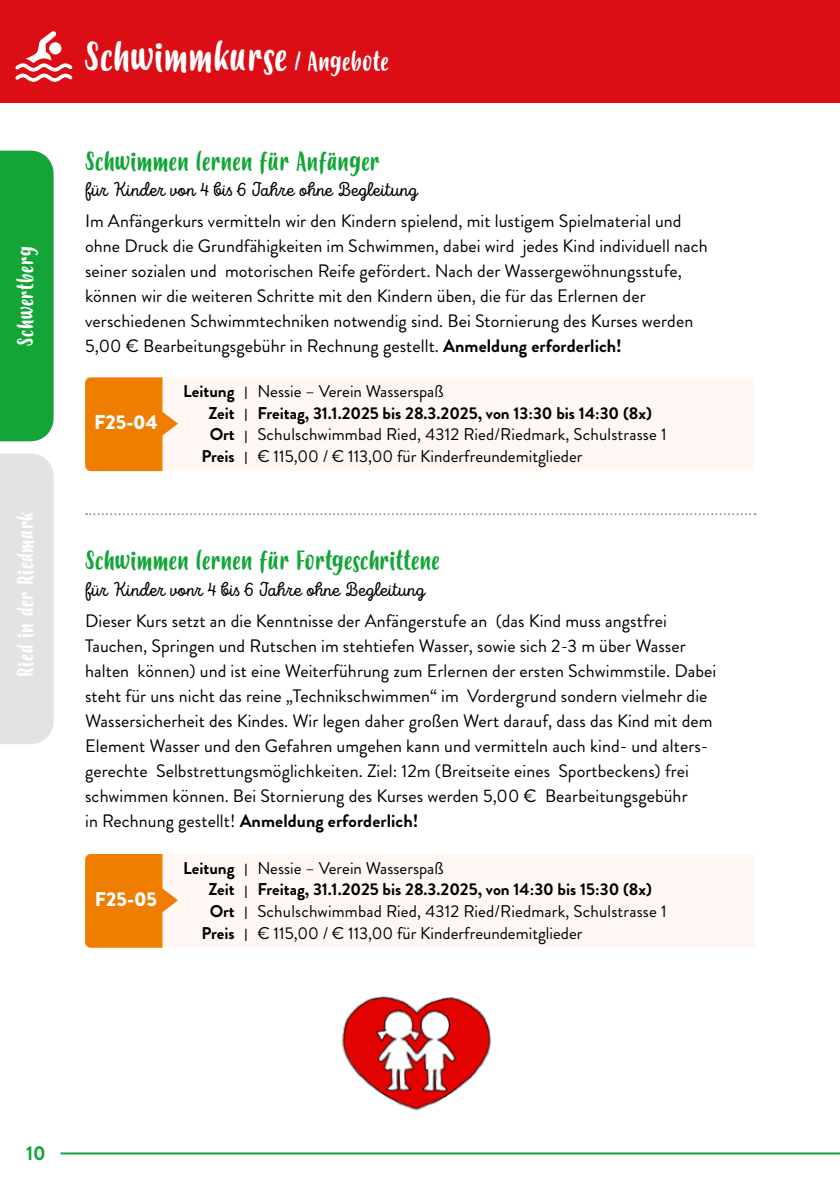
<style>
.page{position:relative;width:840px;height:1191px;background:#fff}
.page>*{position:absolute;margin:0;border:0;box-sizing:border-box;transform-origin:0 0}
.t1{font:40px "Budidaya";letter-spacing:.01em;color:#fff}
.t2{font:26px "Budidaya";letter-spacing:.01em;color:#13a538}
.t3{font:22px "Budidaya";letter-spacing:.025em;color:#fff}
.t4{font:20px "Intro Script";color:#000}
.t5{font:900 20px "Brandon Grotesque";color:#fff}
.t6{font:700 20px "Brandon Grotesque";color:#13a538}
.t7{font:18px/25px "Brandon Grotesque";letter-spacing:.005em;color:#000}
.t8{font:17px "Brandon Grotesque";color:#000}
.t9{font:700 17px "Brandon Grotesque";color:#000}
.s1{font-size:26px}
.s2{font-weight:700}
.s3{font-family:"Helvetica Neue";font-weight:300}
</style>
<div class="page">
<div style="left:0;top:0;width:839px;height:102px;background:#dc0d15"></div>
<hr style="left:60px;top:1152px;width:779px;height:2px;background:#13a538">
<svg style="left:0;top:150px;width:54px;height:594px;background:#7fc691"></svg>
<svg style="left:15px;top:31px;width:57px;height:51px"></svg>
<svg style="left:86px;top:513px;width:669px;height:2px"></svg>
<div style="left:85px;top:377px;width:669px;height:94px;background:#fef7f4"></div>
<svg style="left:85px;top:377px;width:93px;height:94px;background:#f18f25"></svg>
<div style="left:85px;top:854px;width:669px;height:93px;background:#fef7f4"></div>
<svg style="left:85px;top:854px;width:93px;height:93px;background:#f18f24"></svg>
<img style="left:341px;top:996px;width:151px;height:115px">
<p class="t3" style="left:13px;top:346px;width:101px;rotate:-90deg">Schwertberg</p>
<p class="t3" style="left:13px;top:677px;width:167px;rotate:-90deg">Ried in der Riedmark</p>
<h1 class="t1" style="left:84px;top:34px;width:305px">Schwimmkurse <span class="s1">/ Angebote</span></h1>
<h2 class="t2" style="left:85px;top:146px;width:296px">Schwimmen lernen für Anfänger</h2>
<p class="t4" style="left:85px;top:178px;width:334px">für Kinder von 4 bis 6 Jahre ohne Begleitung</p>
<p class="t7" style="left:85px;top:209px;width:624px">Im Anfängerkurs vermitteln wir den Kindern spielend, mit lustigem Spielmaterial und ohne Druck die Grundfähigkeiten im Schwimmen, dabei wird jedes Kind individuell nach seiner sozialen und motorischen Reife gefördert. Nach der Wassergewöhnungsstufe, können wir die weiteren Schritte mit den Kindern üben, die für das Erlernen der verschiedenen Schwimmtechniken notwendig sind. Bei Stornierung des Kurses werden 5,00 € Bearbeitungsgebühr in Rechnung gestellt. <span class="s2">Anmeldung erforderlich!</span></p>
<p class="t5" style="left:94px;top:408px;width:65px">F25-04</p>
<p class="t8" style="left:183px;top:380px;width:262px"><span class="s2">Leitung</span> <span class="s3">I</span> Nessie – Verein Wasserspaß</p>
<p class="t9" style="left:208px;top:401px;width:445px">Zeit <span class="s3">I</span> Freitag, 31.1.2025 bis 28.3.2025, von 13:30 bis 14:30 (8x)</p>
<p class="t8" style="left:209px;top:423px;width:458px"><span class="s2">Ort</span> <span class="s3">I</span> Schulschwimmbad Ried, 4312 Ried/Riedmark, Schulstrasse 1</p>
<p class="t8" style="left:201px;top:444px;width:382px"><span class="s2">Preis</span> <span class="s3">I</span> € 115,00 / € 113,00 für Kinderfreundemitglieder</p>
<h2 class="t2" style="left:85px;top:546px;width:356px">Schwimmen lernen für Fortgeschrittene</h2>
<p class="t4" style="left:85px;top:577px;width:341px">für Kinder vonr 4 bis 6 Jahre ohne Begleitung</p>
<p class="t7" style="left:85px;top:609px;width:632px">Dieser Kurs setzt an die Kenntnisse der Anfängerstufe an (das Kind muss angstfrei Tauchen, Springen und Rutschen im stehtiefen Wasser, sowie sich 2-3 m über Wasser halten können) und ist eine Weiterführung zum Erlernen der ersten Schwimmstile. Dabei steht für uns nicht das reine „Technikschwimmen“ im Vordergrund sondern vielmehr die Wassersicherheit des Kindes. Wir legen daher großen Wert darauf, dass das Kind mit dem Element Wasser und den Gefahren umgehen kann und vermitteln auch kind- und alters&shy;gerechte Selbstrettungsmöglichkeiten. Ziel: 12m (Breitseite eines Sportbeckens) frei schwimmen können. Bei Stornierung des Kurses werden 5,00 € Bearbeitungsgebühr<br>in Rechnung gestellt! <span class="s2">Anmeldung erforderlich!</span></p>
<p class="t5" style="left:95px;top:885px;width:64px">F25-05</p>
<p class="t8" style="left:183px;top:856px;width:262px"><span class="s2">Leitung</span> <span class="s3">I</span> Nessie – Verein Wasserspaß</p>
<p class="t9" style="left:208px;top:877px;width:445px">Zeit <span class="s3">I</span> Freitag, 31.1.2025 bis 28.3.2025, von 14:30 bis 15:30 (8x)</p>
<p class="t8" style="left:209px;top:899px;width:458px"><span class="s2">Ort</span> <span class="s3">I</span> Schulschwimmbad Ried, 4312 Ried/Riedmark, Schulstrasse 1</p>
<p class="t8" style="left:201px;top:921px;width:382px"><span class="s2">Preis</span> <span class="s3">I</span> € 115,00 / € 113,00 für Kinderfreundemitglieder</p>
<p class="t6" style="left:26px;top:1138px;width:21px">10</p>
</div>
